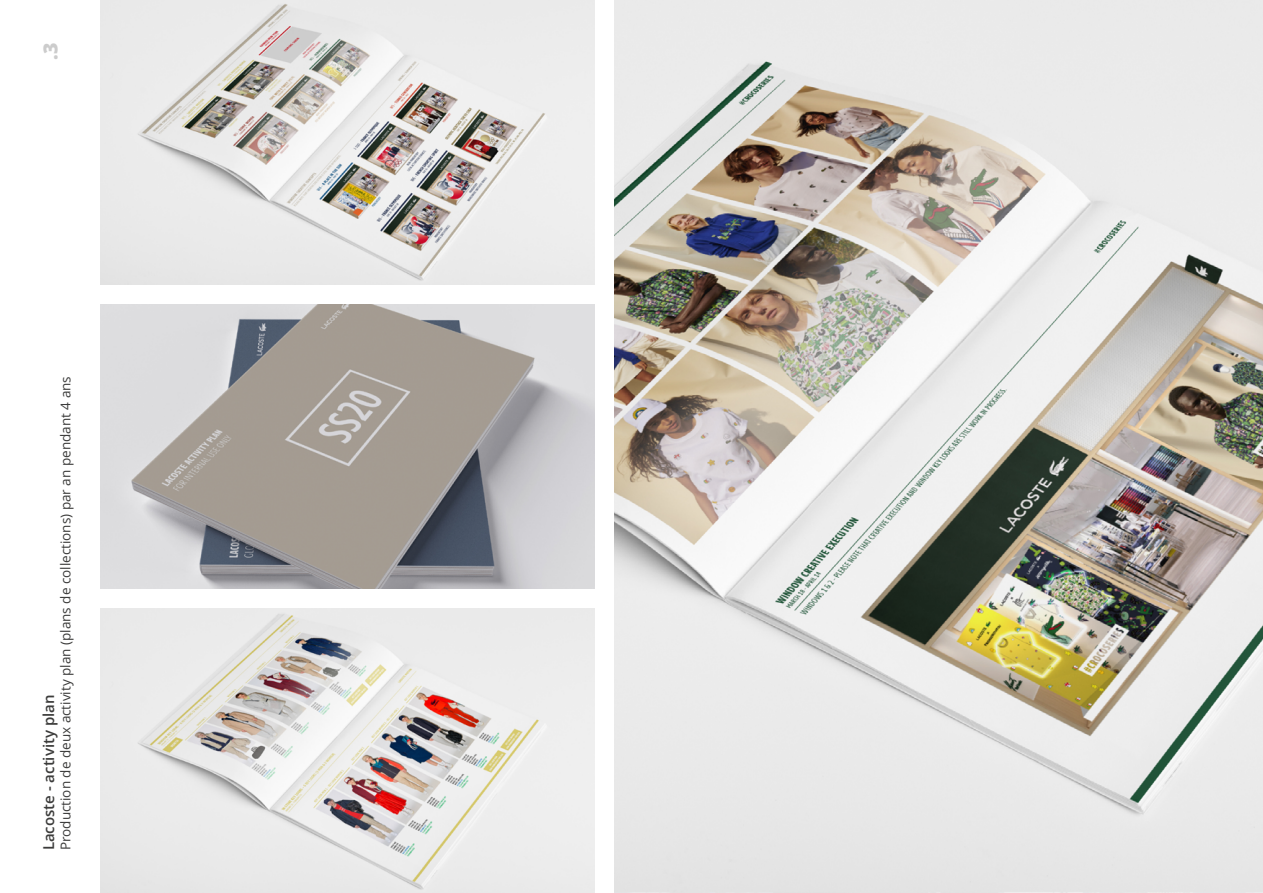
<style>
.page{position:relative;width:1263px;height:893px;background:#fff}
.page>*{position:absolute;margin:0;border:0;box-sizing:border-box;transform-origin:0 0}
.t1{font:800 19.5px "Open Sans";color:#ccc}
.t2{font:600 15px "Open Sans";color:#3c3c3b}
.t3{font:13.5px "Open Sans";color:#3c3c3b}
</style>
<div class="page">
<img style="left:614px;top:0;width:649px;height:893px">
<img style="left:100px;top:0;width:494px;height:284px">
<img style="left:100px;top:304px;width:494px;height:285px">
<img style="left:100px;top:609px;width:494px;height:284px">
<h1 class="t1" style="left:36px;top:60px;width:19px;rotate:-90deg">.3</h1>
<p class="t3" style="left:56px;top:850px;width:476px;rotate:-90deg">Production de deux activity plan (plans de collections) par an pendant 4 ans</p>
<p class="t2" style="left:38px;top:850px;width:157px;rotate:-90deg">Lacoste - activity plan</p>
</div>
